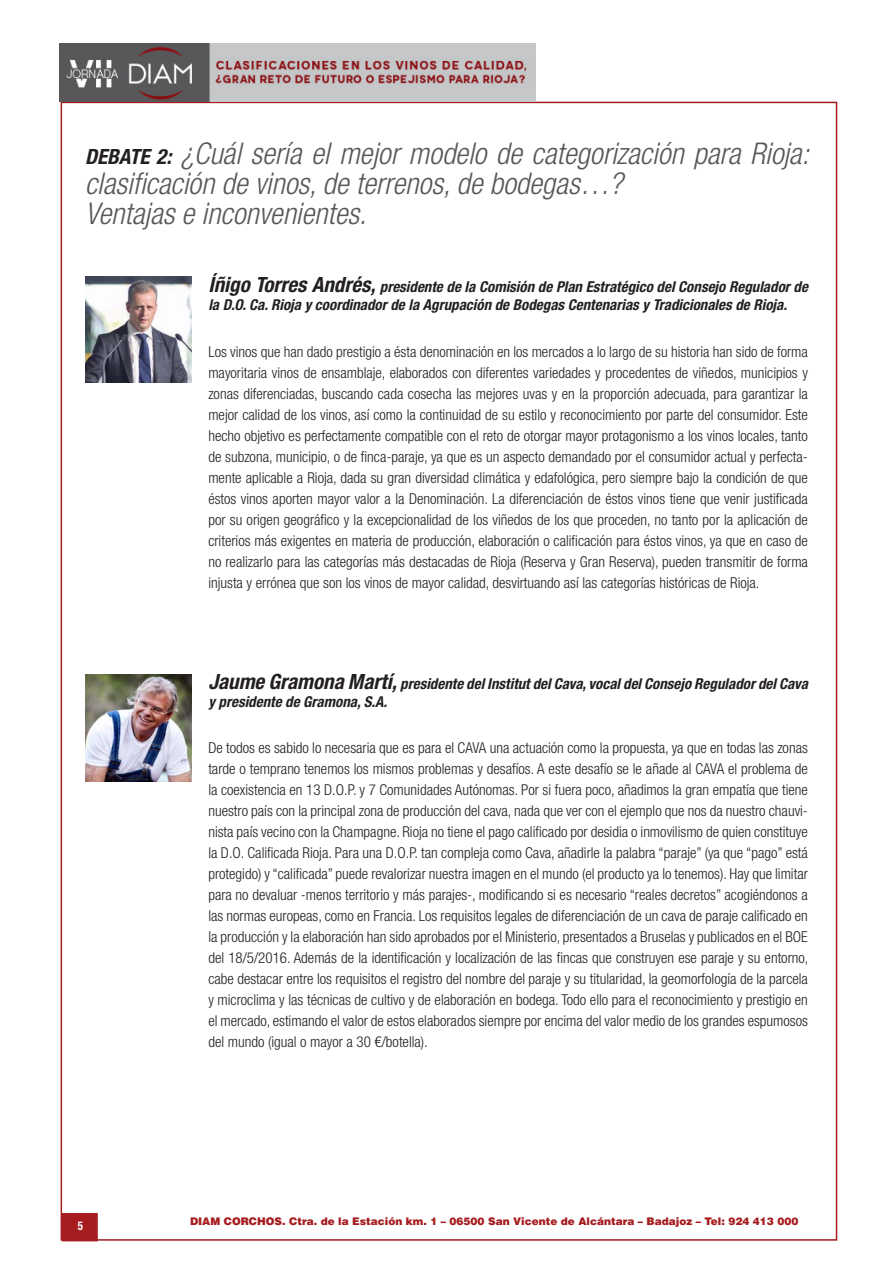
<style>
.page{position:relative;width:893px;height:1263px;background:#fff}
.page>*{position:absolute;margin:0;border:0;box-sizing:border-box;transform-origin:0 0}
.t1{font:italic 300 condensed 30px/30px "Helvetica Neue LT Std";color:#57585a}
.Estilo_de_párrafo_2{font:300 condensed 15px/21px "Helvetica Neue LT Std";color:#231f20;text-align:justify}
.t2{font:italic 700 condensed 15px/18px "Helvetica Neue LT Std";color:#231f20}
.t3{font:900 10.5px "Helvetica";color:#a61c1f}
.s1{font-weight:700;font-size:21px;color:#231f20}
.s2{font-size:21px}
</style>
<div class="page">
<img style="left:60px;top:44px;width:476px;height:58px">
<div style="left:63px;top:1214px;width:34px;height:27px;background:#a61c1f"></div>
<div style="left:62px;top:1213px;width:36px;height:28px;border:2px solid #a61c1f"></div>
<img style="left:85px;top:276px;width:106px;height:106px">
<img style="left:85px;top:675px;width:106px;height:106px">
<p class="t1" style="left:85px;top:139px;width:725px"><span class="s1">DEBATE 2:</span> ¿Cuál sería el mejor modelo de categorización para Rioja: clasificación de vinos, de terrenos, de bodegas…?</p>
<p class="t1" style="left:85px;top:199px;width:283px">Ventajas e inconvenientes.</p>
<p class="t2" style="left:208px;top:278px;width:601px"><span class="s2">Íñigo Torres Andrés,</span> presidente de la Comisión de Plan Estratégico del Consejo Regulador de la D.O. Ca. Rioja y coordinador de la Agrupación de Bodegas Centenarias y Tradicionales de Rioja.</p>
<p class="Estilo_de_párrafo_2" style="left:208px;top:341px;width:601px">Los vinos que han dado prestigio a ésta denominación en los mercados a lo largo de su historia han sido de forma mayoritaria vinos de ensamblaje, elaborados con diferentes variedades y procedentes de viñedos, municipios y zonas diferenciadas, buscando cada cosecha las mejores uvas y en la proporción adecuada, para garantizar la mejor calidad de los vinos, así como la continuidad de su estilo y reconocimiento por parte del consumidor. Este hecho objetivo es perfectamente compatible con el reto de otorgar mayor protagonismo a los vinos locales, tanto de subzona, municipio, o de finca-paraje, ya que es un aspecto demandado por el consumidor actual y perfecta&shy;mente aplicable a Rioja, dada su gran diversidad climática y edafológica, pero siempre bajo la condición de que éstos vinos aporten mayor valor a la Denominación. La diferenciación de éstos vinos tiene que venir justificada por su origen geográfico y la excepcionalidad de los viñedos de los que proceden, no tanto por la aplicación de criterios más exigentes en materia de producción, elaboración o calificación para éstos vinos, ya que en caso de no realizarlo para las categorías más destacadas de Rioja (Reserva y Gran Reserva), pueden transmitir de forma injusta y errónea que son los vinos de mayor calidad, desvirtuando así las categorías históricas de Rioja.</p>
<p class="t2" style="left:208px;top:675px;width:601px"><span class="s2">Jaume Gramona Martí,</span> presidente del Institut del Cava, vocal del Consejo Regulador del Cava y presidente de Gramona, S.A.</p>
<p class="Estilo_de_párrafo_2" style="left:208px;top:737px;width:602px">De todos es sabido lo necesaria que es para el CAVA una actuación como la propuesta, ya que en todas las zonas tarde o temprano tenemos los mismos problemas y desafíos. A este desafío se le añade al CAVA el problema de la coexistencia en 13 D.O.P. y 7 Comunidades Autónomas. Por si fuera poco, añadimos la gran empatía que tiene nuestro país con la principal zona de producción del cava, nada que ver con el ejemplo que nos da nuestro chauvi&shy;nista país vecino con la Champagne. Rioja no tiene el pago calificado por desidia o inmovilismo de quien constituye la D.O. Calificada Rioja. Para una D.O.P. tan compleja como Cava, añadirle la palabra “paraje” (ya que “pago” está protegido) y “calificada” puede revalorizar nuestra imagen en el mundo (el producto ya lo tenemos). Hay que limitar para no devaluar -menos territorio y más parajes-, modificando si es necesario “reales decretos” acogiéndonos a las normas europeas, como en Francia. Los requisitos legales de diferenciación de un cava de paraje calificado en la producción y la elaboración han sido aprobados por el Ministerio, presentados a Bruselas y publicados en el BOE del 18/5/2016. Además de la identificación y localización de las fincas que construyen ese paraje y su entorno, cabe destacar entre los requisitos el registro del nombre del paraje y su titularidad, la geomorfología de la parcela y microclima y las técnicas de cultivo y de elaboración en bodega. Todo ello para el reconocimiento y prestigio en el mercado, estimando el valor de estos elaborados siempre por encima del valor medio de los grandes espumosos del mundo (igual o mayor a 30 €/botella).</p>
<p class="t3" style="left:190px;top:1214px;width:610px">DIAM CORCHOS. Ctra. de la Estación km. 1 – 06500 San Vicente de Alcántara – Badajoz – Tel: 924 413 000</p>
</div>
